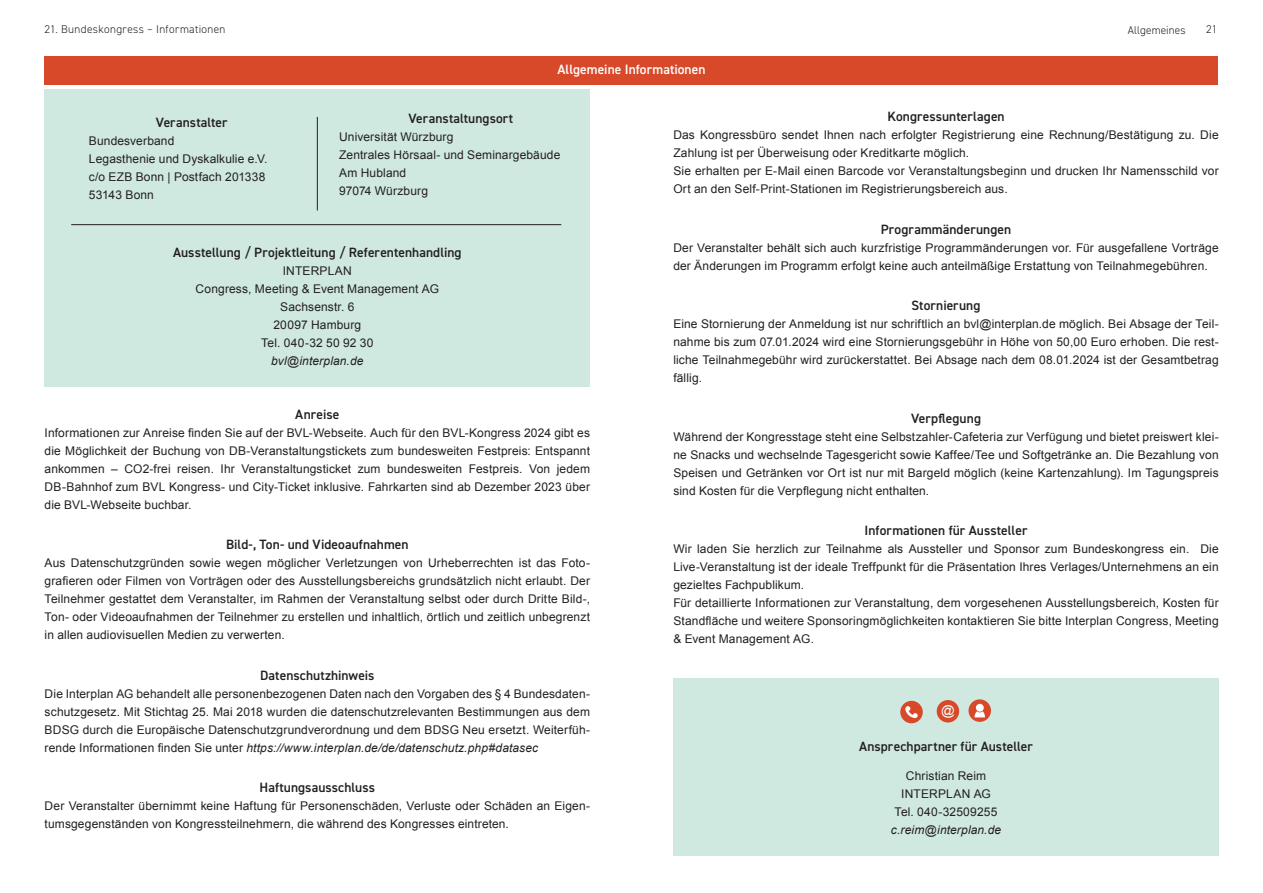
<style>
.page{position:relative;width:1263px;height:893px;background:#fff}
.page>*{position:absolute;margin:0;border:0;box-sizing:border-box;transform-origin:0 0}
.t1{font:600 13.5px "DIN2014";letter-spacing:.005em;color:#231f20}
.t2{font:600 13.5px "DIN2014";letter-spacing:.005em;color:#fff}
.t3{font:13.5px "Arial";color:#fff}
.t4{font:12px/18px "Arial";letter-spacing:.01em;color:#231f20}
.t5{font:italic 12px "Arial";letter-spacing:.01em;color:#231f20}
.t6{font:300 11.25px "DIN2014";letter-spacing:.025em;color:#231f20}
.s1{font-style:italic}
</style>
<div class="page">
<div style="left:673px;top:679px;width:545px;height:177px;background:#cfe9e0"></div>
<div style="left:45px;top:56px;width:1173px;height:29px;background:#d8492a"></div>
<div style="left:900px;top:701px;width:23px;height:22px;background:#d8492a;border-radius:50%"></div>
<svg style="left:905px;top:706px;width:13px;height:12px"></svg>
<div style="left:937px;top:700px;width:22px;height:22px;background:#d8492a;border-radius:50%"></div>
<svg style="left:968px;top:699px;width:23px;height:23px"></svg>
<svg style="left:974px;top:711px;width:11px;height:6px"></svg>
<div style="left:976px;top:704px;width:8px;height:8px;background:#fff;border-radius:50%"></div>
<div style="left:45px;top:90px;width:545px;height:297px;background:#cfe9e0"></div>
<hr style="left:71px;top:224px;width:490px;height:1px;background:#231f20">
<hr style="left:317px;top:117px;width:1px;height:93px;background:#231f20">
<p class="t6" style="left:45px;top:22px;width:182px">21. Bundeskongress – Informationen</p>
<p class="t6" style="left:1206px;top:22px;width:13px">21</p>
<p class="t6" style="left:1128px;top:23px;width:59px">Allgemeines</p>
<p class="t2" style="left:557px;top:61px;width:149px">Allgemeine Informationen</p>
<p class="t1" style="left:156px;top:113px;width:73px">Veranstalter</p>
<p class="t4" style="left:89px;top:132px;width:180px">Bundesverband<br>Legasthenie und Dyskalkulie e.V. c/o EZB Bonn | Postfach 201338<br>53143 Bonn</p>
<p class="t1" style="left:408px;top:110px;width:106px">Veranstaltungsort</p>
<p class="t4" style="left:339px;top:128px;width:223px">Universität Würzburg<br>Zentrales Hörsaal- und Seminargebäude<br>Am Hubland<br>97074 Würzburg</p>
<p class="t1" style="left:173px;top:244px;width:290px">Ausstellung / Projektleitung / Referentenhandling</p>
<p class="t4" style="left:196px;top:262px;width:245px;text-align:center">INTERPLAN<br>Congress, Meeting &amp; Event Management AG<br>Sachsenstr. 6<br>20097 Hamburg<br>Tel. 040-32 50 92 30</p>
<p class="t5" style="left:271px;top:353px;width:94px">bvl@interplan.de</p>
<p class="t1" style="left:295px;top:405px;width:46px">Anreise</p>
<p class="t4" style="left:45px;top:424px;width:547px;text-align:justify">Informationen zur Anreise finden Sie auf der BVL-Webseite. Auch für den BVL-Kongress 2024 gibt es die Möglichkeit der Buchung von DB-Veranstaltungstickets zum bundesweiten Festpreis: Entspannt ankommen – CO2-frei reisen. Ihr Veranstaltungsticket zum bundesweiten Festpreis. Von jedem DB-Bahnhof zum BVL Kongress- und City-Ticket inklusive. Fahrkarten sind ab Dezember 2023 über die BVL-Webseite buchbar.</p>
<p class="t1" style="left:226px;top:536px;width:184px">Bild-, Ton- und Videoaufnahmen</p>
<p class="t4" style="left:45px;top:554px;width:547px;text-align:justify">Aus Datenschutzgründen sowie wegen möglicher Verletzungen von Urheberrechten ist das Foto&shy;grafieren oder Filmen von Vorträgen oder des Ausstellungsbereichs grundsätzlich nicht erlaubt. Der Teilnehmer gestattet dem Veranstalter, im Rahmen der Veranstaltung selbst oder durch Dritte Bild-, Ton- oder Videoaufnahmen der Teilnehmer zu erstellen und inhaltlich, örtlich und zeitlich unbegrenzt in allen audiovisuellen Medien zu verwerten.</p>
<p class="t1" style="left:260px;top:666px;width:116px">Datenschutzhinweis</p>
<p class="t4" style="left:45px;top:685px;width:547px;text-align:justify">Die Interplan AG behandelt alle personenbezogenen Daten nach den Vorgaben des § 4 Bundesdaten&shy;schutzgesetz. Mit Stichtag 25. Mai 2018 wurden die datenschutzrelevanten Bestimmungen aus dem BDSG durch die Europäische Datenschutzgrundverordnung und dem BDSG Neu ersetzt. Weiterfüh&shy;rende Informationen finden Sie unter <span class="s1">https://www.interplan.de/de/datenschutz.php#datasec</span></p>
<p class="t1" style="left:260px;top:779px;width:117px">Haftungsausschluss</p>
<p class="t4" style="left:45px;top:797px;width:547px">Der Veranstalter übernimmt keine Haftung für Personenschäden, Verluste oder Schäden an Eigen&shy;tumsgegenständen von Kongressteilnehmern, die während des Kongresses eintreten.</p>
<p class="t1" style="left:887px;top:108px;width:119px">Kongressunterlagen</p>
<p class="t4" style="left:673px;top:126px;width:547px">Das Kongressbüro sendet Ihnen nach erfolgter Registrierung eine Rechnung/Bestätigung zu. Die Zahlung ist per Überweisung oder Kreditkarte möglich.<br>Sie erhalten per E-Mail einen Barcode vor Veranstaltungsbeginn und drucken Ihr Namensschild vor Ort an den Self-Print-Stationen im Registrierungsbereich aus.</p>
<p class="t1" style="left:881px;top:220px;width:132px">Programmänderungen</p>
<p class="t4" style="left:673px;top:239px;width:547px">Der Veranstalter behält sich auch kurzfristige Programmänderungen vor. Für ausgefallene Vorträge der Änderungen im Programm erfolgt keine auch anteilmäßige Erstattung von Teilnahmegebühren.</p>
<p class="t1" style="left:912px;top:297px;width:70px">Stornierung</p>
<p class="t4" style="left:673px;top:315px;width:547px;text-align:justify">Eine Stornierung der Anmeldung ist nur schriftlich an bvl@interplan.de möglich. Bei Absage der Teil&shy;nahme bis zum 07.01.2024 wird eine Stornierungsgebühr in Höhe von 50,00 Euro erhoben. Die rest&shy;liche Teilnahmegebühr wird zurückerstattet. Bei Absage nach dem 08.01.2024 ist der Gesamtbetrag fällig.</p>
<p class="t1" style="left:911px;top:409px;width:71px">Verpflegung</p>
<p class="t4" style="left:673px;top:428px;width:547px;text-align:justify">Während der Kongresstage steht eine Selbstzahler-Cafeteria zur Verfügung und bietet preiswert klei&shy;ne Snacks und wechselnde Tagesgericht sowie Kaffee/Tee und Softgetränke an. Die Bezahlung von Speisen und Getränken vor Ort ist nur mit Bargeld möglich (keine Kartenzahlung). Im Tagungspreis sind Kosten für die Verpflegung nicht enthalten.</p>
<p class="t1" style="left:865px;top:522px;width:164px">Informationen für Aussteller</p>
<p class="t4" style="left:673px;top:540px;width:547px">Wir laden Sie herzlich zur Teilnahme als Aussteller und Sponsor zum Bundeskongress ein. Die Live-Veranstaltung ist der ideale Treffpunkt für die Präsentation Ihres Verlages/Unternehmens an ein gezieltes Fachpublikum.<br>Für detaillierte Informationen zur Veranstaltung, dem vorgesehenen Ausstellungsbereich, Kosten für Standfläche und weitere Sponsoringmöglichkeiten kontaktieren Sie bitte Interplan Congress, Meeting &amp; Event Management AG.</p>
<p class="t3" style="left:941px;top:701px;width:15px">@</p>
<p class="t1" style="left:859px;top:738px;width:175px">Ansprechpartner für Austeller</p>
<p class="t4" style="left:894px;top:767px;width:104px;text-align:center">Christian Reim<br>INTERPLAN AG<br>Tel. 040-32509255</p>
<p class="t5" style="left:891px;top:822px;width:112px">c.reim@interplan.de</p>
</div>
